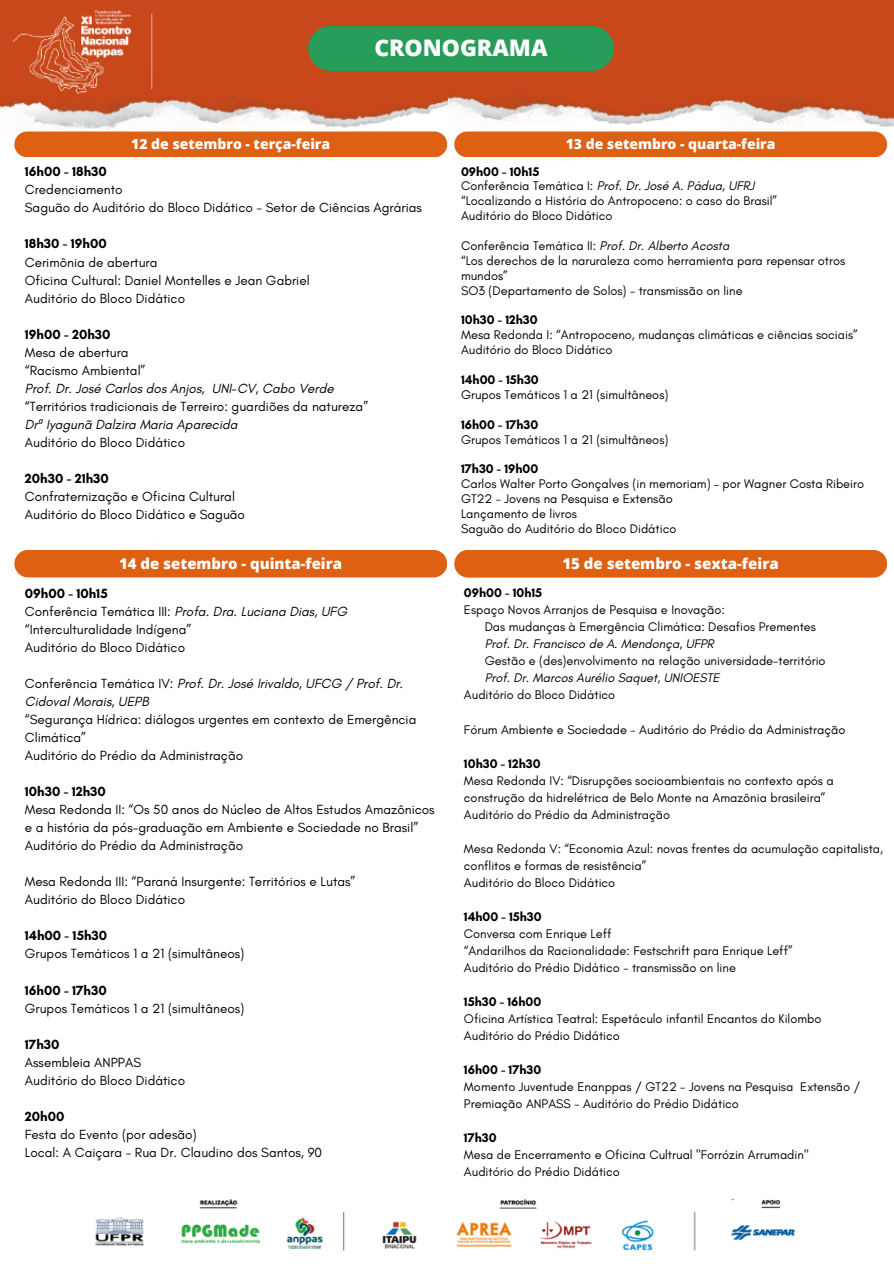
<style>
.page{position:relative;width:894px;height:1264px;background:#fff}
.page>*{position:absolute;margin:0;border:0;box-sizing:border-box;transform-origin:0 0}
.t1{font:800 22.8px "Open Sans";color:#fff}
.t2{font:800 15px "Open Sans";color:#fff}
.t3{font:800 13.95px "Open Sans";color:#fff}
.t4{font:13.5px/18px "Glacial Indifference";color:#000}
.t5{font:italic 13.5px/18px "Glacial Indifference";color:#000}
.t6{font:700 13.5px "Glacial Indifference";color:#000}
.t7{font:12.75px/17px "Glacial Indifference";color:#000}
.t8{font:700 12.75px "Glacial Indifference";color:#000}
.t9{font:italic 12.75px "Glacial Indifference";color:#000}
.s1{font-family:"Noto Sans"}
.s2{font-style:normal}
.s3{font-style:italic}
</style>
<div class="page">
<img style="left:0;top:0;width:449px;height:130px">
<img style="left:449px;top:0;width:271px;height:125px">
<img style="left:720px;top:0;width:173px;height:127px">
<div style="left:454px;top:131px;width:432px;height:26px;background:#de6013"></div>
<div style="left:14px;top:550px;width:433px;height:27px;background:#de6013"></div>
<div style="left:454px;top:550px;width:432px;height:27px;background:#de6013"></div>
<div style="left:308px;top:26px;width:305px;height:45px;background:#279d59;border-radius:22px"></div>
<img style="left:95px;top:1199px;width:701px;height:52px">
<div style="left:14px;top:131px;width:433px;height:26px;background:#de6013"></div>
<p class="t3" style="left:131px;top:134px;width:200px">12 de setembro - terça-feira</p>
<p class="t1" style="left:374px;top:32px;width:175px">CRONOGRAMA</p>
<p class="t3" style="left:565px;top:134px;width:211px">13 de setembro - quarta-feira</p>
<p class="t6" style="left:25px;top:163px;width:83px">16h00 - 18h30</p>
<p class="t4" style="left:25px;top:181px;width:99px">Credenciamento</p>
<p class="t4" style="left:25px;top:199px;width:398px">Saguão do Auditório do Bloco Didático - Setor de Ciências Agrárias</p>
<p class="t6" style="left:25px;top:236px;width:83px">18h30 - 19h00</p>
<p class="t4" style="left:25px;top:253px;width:134px">Cerimônia de abertura</p>
<p class="t4" style="left:25px;top:271px;width:286px">Oficina Cultural: Daniel Montelles e Jean Gabriel</p>
<p class="t4" style="left:25px;top:289px;width:162px">Auditório do Bloco Didático</p>
<p class="t6" style="left:25px;top:326px;width:87px">19h00 - 20h30</p>
<p class="t4" style="left:25px;top:343px;width:105px">Mesa de abertura</p>
<p class="t4" style="left:25px;top:361px;width:122px">“Racismo Ambiental”</p>
<p class="t5" style="left:25px;top:379px;width:310px">Prof. Dr. José Carlos dos Anjos, UNI-CV, Cabo Verde</p>
<p class="t4" style="left:25px;top:397px;width:345px">“Territórios tradicionais de Terreiro: guardiões da natureza”</p>
<p class="t5" style="left:25px;top:415px;width:214px">Dr<span class="s1">ª</span> Iyagunã Dalzira Maria Aparecida</p>
<p class="t4" style="left:25px;top:433px;width:162px">Auditório do Bloco Didático</p>
<p class="t6" style="left:25px;top:470px;width:85px">20h30 - 21h30</p>
<p class="t4" style="left:25px;top:487px;width:211px">Confraternização e Oficina Cultural</p>
<p class="t4" style="left:25px;top:505px;width:222px">Auditório do Bloco Didático e Saguão</p>
<p class="t8" style="left:461px;top:163px;width:80px">09h00 - 10h15</p>
<p class="t9" style="left:461px;top:178px;width:295px"><span class="s2">Conferência Temática I:</span> Prof. Dr. José A. Pádua, UFRJ</p>
<p class="t7" style="left:461px;top:192px;width:317px">“Localizando a História do Antropoceno: o caso do Brasil”</p>
<p class="t7" style="left:461px;top:207px;width:153px">Auditório do Bloco Didático</p>
<p class="t7" style="left:461px;top:237px;width:270px">Conferência Temática II: <span class="s3">Prof. Dr. Alberto Acosta</span></p>
<p class="t7" style="left:461px;top:253px;width:385px;line-height:14.9px">“Los derechos de la naruraleza como herramienta para repensar otros mundos”</p>
<p class="t7" style="left:461px;top:282px;width:283px">SO3 (Departamento de Solos) - transmissão on line</p>
<p class="t8" style="left:461px;top:312px;width:78px">10h30 - 12h30</p>
<p class="t7" style="left:461px;top:326px;width:398px">Mesa Redonda I: “Antropoceno, mudanças climáticas e ciências sociais”</p>
<p class="t7" style="left:461px;top:341px;width:153px">Auditório do Bloco Didático</p>
<p class="t8" style="left:461px;top:372px;width:79px">14h00 - 15h30</p>
<p class="t7" style="left:461px;top:386px;width:209px">Grupos Temáticos 1 a 21 (simultâneos)</p>
<p class="t8" style="left:461px;top:416px;width:79px">16h00 - 17h30</p>
<p class="t7" style="left:461px;top:430px;width:209px">Grupos Temáticos 1 a 21 (simultâneos)</p>
<p class="t8" style="left:461px;top:461px;width:79px">17h30 - 19h00</p>
<p class="t7" style="left:461px;top:475px;width:404px">Carlos Walter Porto Gonçalves (in memoriam) – por Wagner Costa Ribeiro</p>
<p class="t7" style="left:461px;top:490px;width:213px">GT22 - Jovens na Pesquisa e Extensão</p>
<p class="t7" style="left:461px;top:505px;width:117px">Lançamento de livros</p>
<p class="t7" style="left:461px;top:520px;width:217px">Saguão do Auditório do Bloco Didático</p>
<p class="t2" style="left:119px;top:552px;width:224px">14 de setembro - quinta-feira</p>
<p class="t2" style="left:562px;top:552px;width:218px">15 de setembro - sexta-feira</p>
<p class="t6" style="left:25px;top:585px;width:84px">09h00 - 10h15</p>
<p class="t5" style="left:25px;top:602px;width:323px"><span class="s2">Conferência Temática III:</span> Profa. Dra. Luciana Dias, UFG</p>
<p class="t4" style="left:25px;top:620px;width:168px">“Interculturalidade Indígena”</p>
<p class="t4" style="left:25px;top:638px;width:162px">Auditório do Bloco Didático</p>
<p class="t5" style="left:25px;top:674px;width:380px"><span class="s2">Conferência Temática IV:</span> Prof. Dr. José Irivaldo, UFCG / Prof. Dr.<br>Cidoval Morais, UEPB</p>
<p class="t4" style="left:25px;top:710px;width:393px">“Segurança Hídrica: diálogos urgentes em contexto de Emergência<br>Climática”</p>
<p class="t4" style="left:25px;top:746px;width:220px">Auditório do Prédio da Administração</p>
<p class="t6" style="left:25px;top:783px;width:82px">10h30 - 12h30</p>
<p class="t4" style="left:25px;top:800px;width:411px">Mesa Redonda II: “Os 50 anos do Núcleo de Altos Estudos Amazônicos e a história da pós-graduação em Ambiente e Sociedade no Brasil”</p>
<p class="t4" style="left:25px;top:836px;width:220px">Auditório do Prédio da Administração</p>
<p class="t4" style="left:25px;top:872px;width:332px">Mesa Redonda III: “Paraná Insurgente: Territórios e Lutas”</p>
<p class="t4" style="left:25px;top:890px;width:162px">Auditório do Bloco Didático</p>
<p class="t6" style="left:25px;top:927px;width:84px">14h00 - 15h30</p>
<p class="t4" style="left:25px;top:944px;width:221px">Grupos Temáticos 1 a 21 (simultâneos)</p>
<p class="t6" style="left:25px;top:981px;width:83px">16h00 - 17h30</p>
<p class="t4" style="left:25px;top:998px;width:221px">Grupos Temáticos 1 a 21 (simultâneos)</p>
<p class="t6" style="left:25px;top:1035px;width:36px">17h30</p>
<p class="t4" style="left:25px;top:1052px;width:118px">Assembleia ANPPAS</p>
<p class="t4" style="left:25px;top:1070px;width:162px">Auditório do Bloco Didático</p>
<p class="t6" style="left:25px;top:1107px;width:41px">20h00</p>
<p class="t4" style="left:25px;top:1124px;width:173px">Festa do Evento (por adesão)</p>
<p class="t4" style="left:25px;top:1142px;width:299px">Local: A Caiçara - Rua Dr. Claudino dos Santos, 90</p>
<p class="t8" style="left:464px;top:585px;width:80px">09h00 - 10h15</p>
<p class="t7" style="left:464px;top:601px;width:262px">Espaço Novos Arranjos de Pesquisa e Inovação:</p>
<p class="t7" style="left:484px;top:618px;width:333px">Das mudanças à Emergência Climática: Desafios Prementes</p>
<p class="t9" style="left:484px;top:636px;width:230px">Prof. Dr. Francisco de A. Mendonça, UFPR</p>
<p class="t7" style="left:484px;top:652px;width:342px">Gestão e (des)envolvimento na relação universidade-território</p>
<p class="t9" style="left:484px;top:670px;width:236px">Prof. Dr. Marcos Aurélio Saquet, UNIOESTE</p>
<p class="t7" style="left:464px;top:686px;width:153px">Auditório do Bloco Didático</p>
<p class="t7" style="left:464px;top:720px;width:383px">Fórum Ambiente e Sociedade - Auditório do Prédio da Administração</p>
<p class="t8" style="left:464px;top:755px;width:78px">10h30 - 12h30</p>
<p class="t7" style="left:464px;top:771px;width:371px">Mesa Redonda IV: “Disrupções socioambientais no contexto após a construção da hidrelétrica de Belo Monte na Amazônia brasileira”</p>
<p class="t7" style="left:464px;top:805px;width:207px">Auditório do Prédio da Administração</p>
<p class="t7" style="left:464px;top:839px;width:420px">Mesa Redonda V: “Economia Azul: novas frentes da acumulação capitalista, conflitos e formas de resistência”</p>
<p class="t7" style="left:464px;top:873px;width:153px">Auditório do Bloco Didático</p>
<p class="t8" style="left:464px;top:908px;width:79px">14h00 - 15h30</p>
<p class="t7" style="left:464px;top:924px;width:149px">Conversa com Enrique Leff</p>
<p class="t7" style="left:464px;top:941px;width:330px">“Andarilhos da Racionalidade: Festschrift para Enrique Leff”</p>
<p class="t7" style="left:464px;top:958px;width:273px">Auditório do Prédio Didático - transmissão on line</p>
<p class="t8" style="left:464px;top:993px;width:79px">15h30 - 16h00</p>
<p class="t7" style="left:464px;top:1009px;width:359px">Oficina Artística Teatral: Espetáculo infantil Encantos do Kilombo</p>
<p class="t7" style="left:464px;top:1026px;width:157px">Auditório do Prédio Didático</p>
<p class="t8" style="left:464px;top:1061px;width:79px">16h00 - 17h30</p>
<p class="t7" style="left:464px;top:1078px;width:398px">Momento Juventude Enanppas / GT22 - Jovens na Pesquisa Extensão /<br>Premiação ANPASS - Auditório do Prédio Didático</p>
<p class="t8" style="left:464px;top:1129px;width:34px">17h30</p>
<p class="t7" style="left:464px;top:1146px;width:346px">Mesa de Encerramento e Oficina Cultrual "Forrózin Arrumadin"</p>
<p class="t7" style="left:464px;top:1163px;width:157px">Auditório do Prédio Didático</p>
</div>
